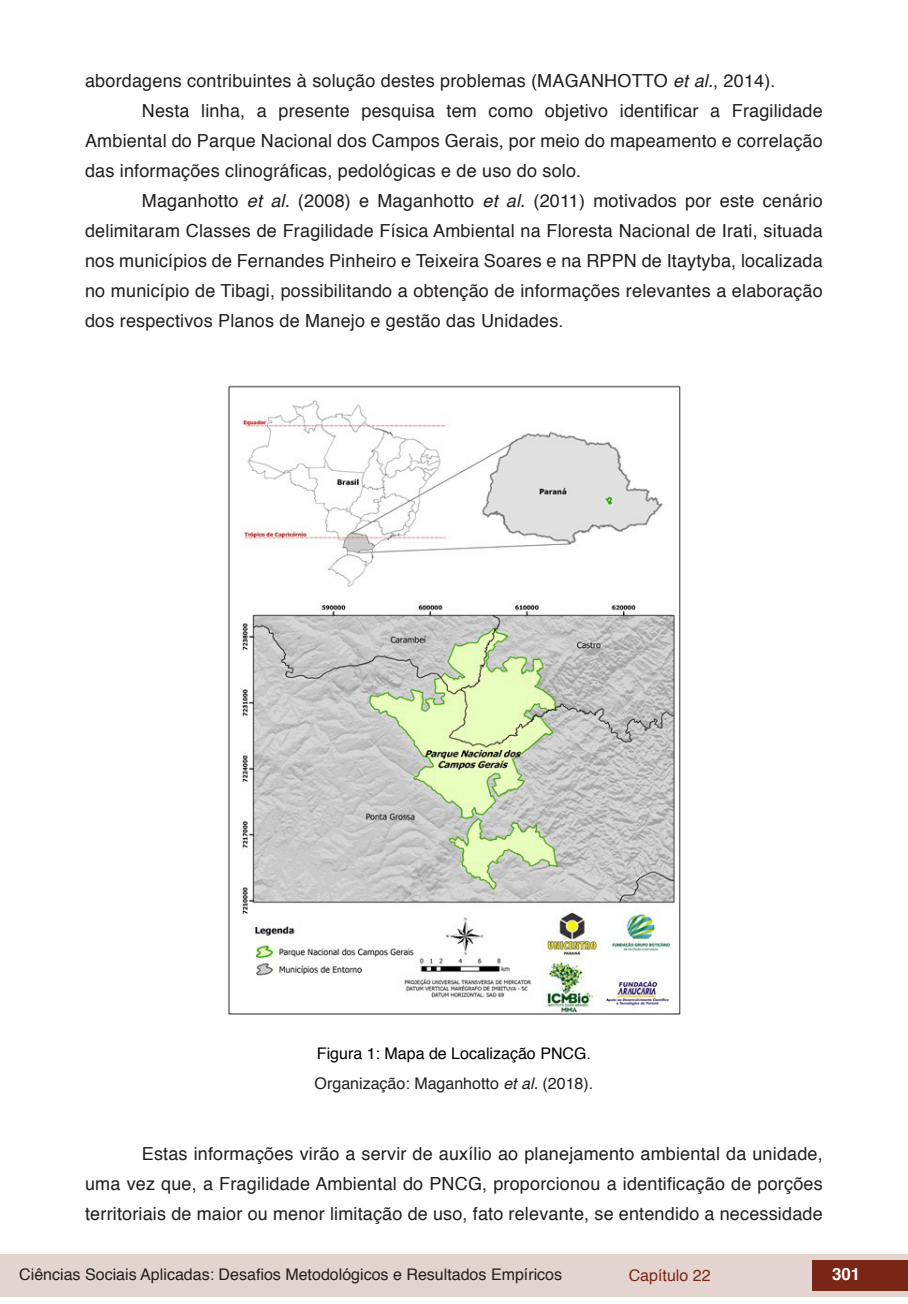
<style>
.page{position:relative;width:908px;height:1304px;background:#fff}
.page>*{position:absolute;margin:0;border:0;box-sizing:border-box;transform-origin:0 0}
.t1{font:18px/30px "Helvetica";letter-spacing:.01em;color:#231f20;text-align:justify}
.t2{font:700 16.8px "Helvetica";color:#fff}
.t3{font:16px "Helvetica";color:#231f20}
.t4{font:16px/29.4px "Helvetica";color:#000}
.t5{font:16px "Helvetica";color:#7a2616}
.s1{font-style:italic}
.s2{color:#231f20}
.s3{font-style:italic;color:#231f20}
</style>
<div class="page">
<div style="left:0;top:1254px;width:906px;height:43px;background:#e4d4d0"></div>
<div style="left:812px;top:1261px;width:95px;height:30px;background:#7a2616"></div>
<img style="left:227px;top:385px;width:454px;height:629px">
<p class="t1" style="left:85px;top:66px;width:691px">abordagens contribuintes à solução destes problemas (MAGANHOTTO <span class="s1">et al.</span>, 2014).</p>
<p class="t1" style="left:142px;top:96px;width:682px">Nesta linha, a presente pesquisa tem como objetivo identificar a Fragilidade</p>
<p class="t1" style="left:85px;top:126px;width:738px">Ambiental do Parque Nacional dos Campos Gerais, por meio do mapeamento e correlação</p>
<p class="t1" style="left:85px;top:156px;width:497px">das informações clinográficas, pedológicas e de uso do solo.</p>
<p class="t1" style="left:142px;top:186px;width:682px">Maganhotto <span class="s1">et al.</span> (2008) e Maganhotto <span class="s1">et al.</span> (2011) motivados por este cenário</p>
<p class="t1" style="left:85px;top:216px;width:738px">delimitaram Classes de Fragilidade Física Ambiental na Floresta Nacional de Irati, situada</p>
<p class="t1" style="left:85px;top:246px;width:738px">nos municípios de Fernandes Pinheiro e Teixeira Soares e na RPPN de Itaytyba, localizada</p>
<p class="t1" style="left:85px;top:276px;width:738px">no município de Tibagi, possibilitando a obtenção de informações relevantes a elaboração</p>
<p class="t1" style="left:85px;top:306px;width:479px">dos respectivos Planos de Manejo e gestão das Unidades.</p>
<p class="t4" style="left:314px;top:1039px;width:280px">Figura 1: Mapa de Localização PNCG.<br><span class="s2">Organização: Maganhotto</span> <span class="s3">et al.</span> <span class="s2">(2018).</span></p>
<p class="t1" style="left:85px;top:1139px;width:738px;text-indent:57px">Estas informações virão a servir de auxílio ao planejamento ambiental da unidade, uma vez que, a Fragilidade Ambiental do PNCG, proporcionou a identificação de porções territoriais de maior ou menor limitação de uso, fato relevante, se entendido a necessidade</p>
<p class="t3" style="left:19px;top:1262px;width:544px">Ciências Sociais Aplicadas: Desafios Metodológicos e Resultados Empíricos</p>
<p class="t5" style="left:628px;top:1263px;width:83px">Capítulo 22</p>
<p class="t2" style="left:831px;top:1261px;width:30px">301</p>
</div>
